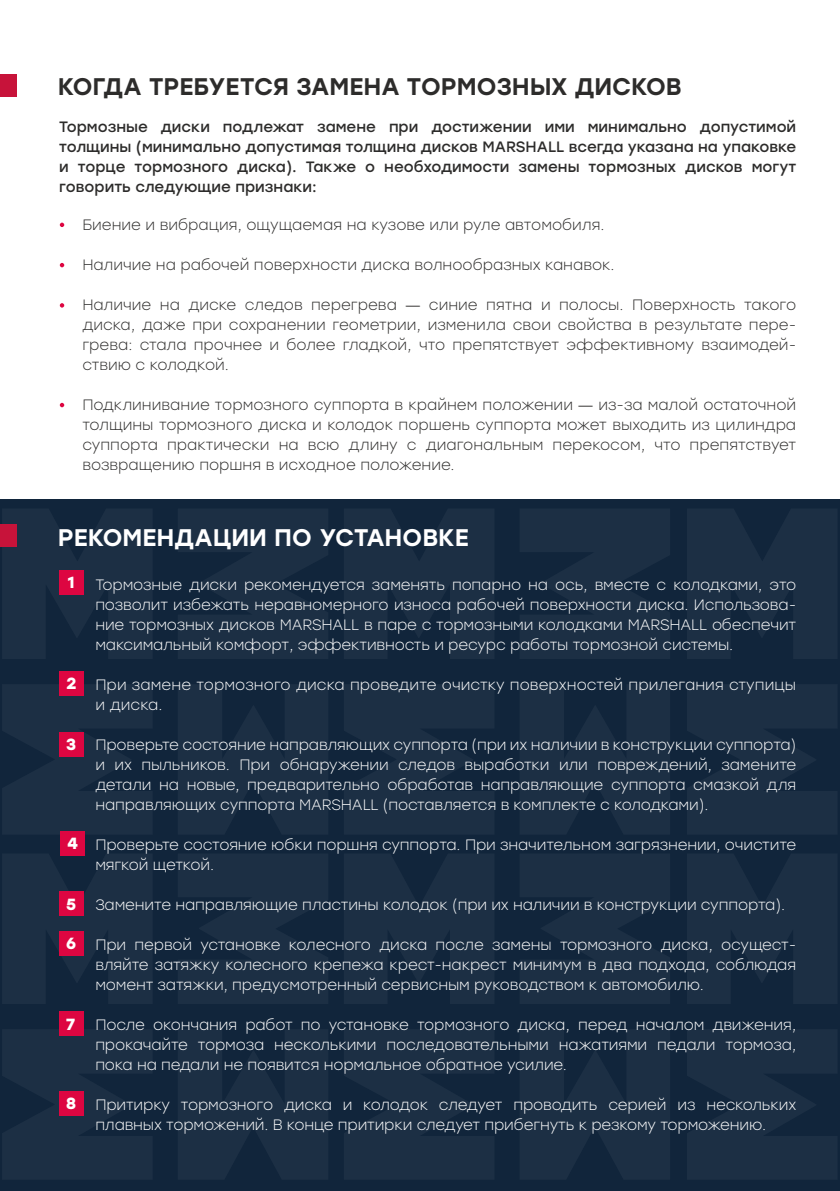
<style>
.page{position:relative;width:840px;height:1191px;background:#fff}
.page>*{position:absolute;margin:0;border:0;box-sizing:border-box;transform-origin:0 0}
.t1{font:500 24px "Stolzl";color:#2d2c2b}
.t2{font:500 24px "Stolzl";color:#fff}
.t3{font:700 16.2px "Stolzl";color:#fff}
.t4{font:300 15px/20px "Stolzl";letter-spacing:-.01em;color:#fff;text-align:justify}
.t5{font:300 15px/20px "Stolzl";color:#2d2c2b;text-align:justify}
.t6{font:15px/20px "Stolzl";color:#2d2c2b;text-align:justify}
.s1{font-family:"Myriad Pro";font-weight:400}
</style>
<div class="page">
<div style="left:0;top:500px;width:839px;height:690px;background:#11253b"></div>
<svg style="left:3px;top:509px;width:149px;height:150px"></svg>
<svg style="left:178px;top:685px;width:150px;height:149px"></svg>
<svg style="left:3px;top:685px;width:149px;height:149px"></svg>
<svg style="left:178px;top:509px;width:150px;height:150px"></svg>
<svg style="left:344px;top:509px;width:150px;height:150px"></svg>
<svg style="left:520px;top:685px;width:149px;height:149px"></svg>
<svg style="left:344px;top:685px;width:150px;height:149px"></svg>
<svg style="left:520px;top:509px;width:149px;height:150px"></svg>
<svg style="left:3px;top:854px;width:149px;height:150px"></svg>
<svg style="left:178px;top:1030px;width:150px;height:149px"></svg>
<svg style="left:3px;top:1030px;width:149px;height:149px"></svg>
<svg style="left:178px;top:854px;width:150px;height:150px"></svg>
<svg style="left:344px;top:854px;width:150px;height:150px"></svg>
<svg style="left:520px;top:1030px;width:149px;height:149px"></svg>
<svg style="left:344px;top:1030px;width:150px;height:149px"></svg>
<svg style="left:520px;top:854px;width:149px;height:150px"></svg>
<svg style="left:687px;top:509px;width:150px;height:150px"></svg>
<svg style="left:687px;top:685px;width:150px;height:149px"></svg>
<svg style="left:687px;top:854px;width:150px;height:150px"></svg>
<svg style="left:687px;top:1030px;width:150px;height:149px"></svg>
<div style="left:0;top:74px;width:16px;height:23px;background:#c7133a"></div>
<div style="left:0;top:524px;width:16px;height:23px;background:#c7133a"></div>
<div style="left:59px;top:570px;width:25px;height:25px;background:#dd0641"></div>
<div style="left:59px;top:671px;width:25px;height:25px;background:#dd0641"></div>
<div style="left:59px;top:732px;width:25px;height:25px;background:#dd0641"></div>
<div style="left:60px;top:831px;width:25px;height:24px;background:#dd0641"></div>
<div style="left:59px;top:891px;width:25px;height:25px;background:#dd0641"></div>
<div style="left:59px;top:931px;width:25px;height:24px;background:#dd0641"></div>
<div style="left:59px;top:1011px;width:25px;height:25px;background:#dd0641"></div>
<div style="left:59px;top:1091px;width:25px;height:24px;background:#dd0641"></div>
<svg style="left:60px;top:223px;width:4px;height:4px"></svg>
<svg style="left:60px;top:263px;width:4px;height:4px"></svg>
<svg style="left:60px;top:303px;width:4px;height:4px"></svg>
<svg style="left:60px;top:403px;width:4px;height:4px"></svg>
<h1 class="t1" style="left:58px;top:69px;width:625px">КОГДА ТРЕБУЕТСЯ ЗАМЕНА ТОРМОЗНЫХ ДИСКОВ</h1>
<p class="t6" style="left:59px;top:116px;width:738px">Тормозные диски подлежат замене при достижении ими минимально допустимой толщины (минимально допустимая толщина дисков MARSHALL всегда указана на упаковке и торце тормозного диска). Также о необходимости замены тормозных дисков могут говорить следующие признаки:</p>
<p class="t5" style="left:82px;top:214px;width:523px">Биение и вибрация, ощущаемая на кузове или руле автомобиля.</p>
<p class="t5" style="left:82px;top:254px;width:533px">Наличие на рабочей поверхности диска волнообразных канавок.</p>
<p class="t5" style="left:82px;top:294px;width:715px">Наличие на диске следов перегрева <span class="s1">—</span> синие пятна и полосы. Поверхность такого диска, даже при сохранении геометрии, изменила свои свойства в результате пере&shy;грева: стала прочнее и более гладкой, что препятствует эффективному взаимодей&shy;ствию с колодкой.</p>
<p class="t5" style="left:82px;top:394px;width:715px">Подклинивание тормозного суппорта в крайнем положении <span class="s1">—</span> из-за малой остаточной толщины тормозного диска и колодок поршень суппорта может выходить из цилиндра суппорта практически на всю длину с диагональным перекосом, что препятствует возвращению поршня в исходное положение.</p>
<h1 class="t2" style="left:58px;top:520px;width:412px">РЕКОМЕНДАЦИИ ПО УСТАНОВКЕ</h1>
<p class="t4" style="left:95px;top:574px;width:702px">Тормозные диски рекомендуется заменять попарно на ось, вместе с колодками, это позволит избежать неравномерного износа рабочей поверхности диска. Использова&shy;ние тормозных дисков MARSHALL в паре с тормозными колодками MARSHALL обеспечит максимальный комфорт, эффективность и ресурс работы тормозной системы.</p>
<p class="t4" style="left:95px;top:673px;width:702px">При замене тормозного диска проведите очистку поверхностей прилегания ступицы и диска.</p>
<p class="t4" style="left:95px;top:733px;width:702px">Проверьте состояние направляющих суппорта (при их наличии в конструкции суппорта) и их пыльников. При обнаружении следов выработки или повреждений, замените детали на новые, предварительно обработав направляющие суппорта смазкой для направляющих суппорта MARSHALL (поставляется в комплекте с колодками).</p>
<p class="t4" style="left:95px;top:833px;width:702px">Проверьте состояние юбки поршня суппорта. При значительном загрязнении, очистите мягкой щеткой.</p>
<p class="t4" style="left:95px;top:893px;width:690px">Замените направляющие пластины колодок (при их наличии в конструкции суппорта).</p>
<p class="t4" style="left:95px;top:933px;width:702px">При первой установке колесного диска после замены тормозного диска, осущест&shy;вляйте затяжку колесного крепежа крест-накрест минимум в два подхода, соблюдая момент затяжки, предусмотренный сервисным руководством к автомобилю.</p>
<p class="t4" style="left:95px;top:1013px;width:702px">После окончания работ по установке тормозного диска, перед началом движения, прокачайте тормоза несколькими последовательными нажатиями педали тормоза, пока на педали не появится нормальное обратное усилие.</p>
<p class="t4" style="left:95px;top:1093px;width:702px">Притирку тормозного диска и колодок следует проводить серией из нескольких плавных торможений. В конце притирки следует прибегнуть к резкому торможению.</p>
<p class="t3" style="left:68px;top:571px;width:8px">1</p>
<p class="t3" style="left:66px;top:672px;width:11px">2</p>
<p class="t3" style="left:66px;top:733px;width:11px">3</p>
<p class="t3" style="left:67px;top:831px;width:12px">4</p>
<p class="t3" style="left:66px;top:892px;width:11px">5</p>
<p class="t3" style="left:66px;top:931px;width:12px">6</p>
<p class="t3" style="left:66px;top:1012px;width:11px">7</p>
<p class="t3" style="left:66px;top:1091px;width:11px">8</p>
</div>
